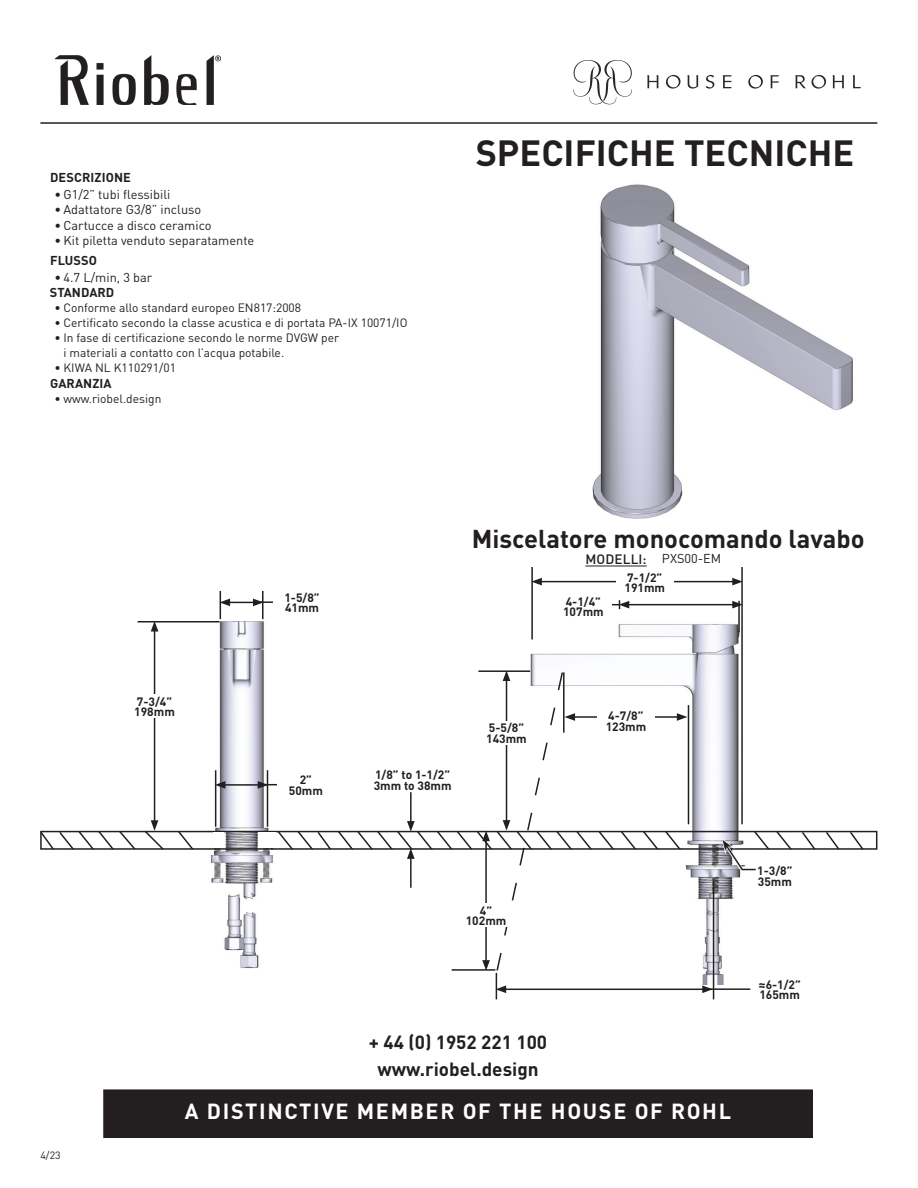
<style>
.page{position:relative;width:918px;height:1188px;background:#fff}
.page>*{position:absolute;margin:0;border:0;box-sizing:border-box;transform-origin:0 0}
.t1{font:700 36px "DIN Pro";color:#231f20}
.t2{font:700 25.5px "DIN Pro";color:#231f20}
.t3{font:700 21.6px "DIN Pro";letter-spacing:.075em;color:#fff}
.t4{font:700 18.9px/27px "DIN Pro";color:#231f20;text-align:center}
.t5{font:500 13.5px "DIN Pro";letter-spacing:.01em;color:#231f20}
.t6{font:12.75px "DIN Pro";color:#231f20}
.t7{font:700 12.75px "DIN Pro";letter-spacing:.01em;color:#231f20}
.t8{font:12px/15px "DIN Pro";color:#231f20}
.t9{font:700 12px/10.5px "DIN Pro";color:#231f20}
.t10{font:10.5px "DIN Pro";color:#231f20}
.s1{font-weight:400;font-size:12.75px}
</style>
<div class="page">
<hr style="left:585px;top:566px;width:62px;height:1px;background:#231f20">
<img style="left:592px;top:86px;width:286px;height:433px">
<img style="left:137px;top:591px;width:127px;height:79px">
<img style="left:530px;top:600px;width:210px;height:70px">
<hr style="left:138px;top:621px;width:82px;height:1px;background:#231f20">
<hr style="left:154px;top:629px;width:1px;height:194px;background:#231f20">
<svg style="left:151px;top:622px;width:7px;height:10px"></svg>
<svg style="left:220px;top:591px;width:44px;height:28px"></svg>
<hr style="left:260px;top:601px;width:24px;height:2px;background:#231f20">
<div style="left:273px;top:591px;width:58px;height:23px;background:#fff"></div>
<hr style="left:531px;top:567px;width:2px;height:72px;background:#231f20">
<hr style="left:741px;top:567px;width:2px;height:257px;background:#231f20">
<hr style="left:540px;top:581px;width:195px;height:1px;background:#231f20">
<svg style="left:531px;top:578px;width:11px;height:7px"></svg>
<svg style="left:732px;top:578px;width:11px;height:7px"></svg>
<div style="left:616px;top:571px;width:57px;height:24px;background:#fff"></div>
<hr style="left:738px;top:601px;width:2px;height:31px;background:#231f20">
<hr style="left:627px;top:604px;width:108px;height:1px;background:#231f20">
<svg style="left:619px;top:600px;width:10px;height:9px"></svg>
<svg style="left:732px;top:601px;width:11px;height:7px"></svg>
<hr style="left:585px;top:604px;width:35px;height:1px;background:#231f20">
<div style="left:555px;top:595px;width:57px;height:23px;background:#fff"></div>
<svg style="left:40px;top:670px;width:838px;height:329px"></svg>
<hr style="left:708px;top:988px;width:42px;height:2px;background:#231f20">
<div style="left:104px;top:1090px;width:708px;height:47px;background:#231f20"></div>
<div style="left:103px;top:1089px;width:710px;height:49px;border:1px solid #231f20"></div>
<svg style="left:573px;top:60px;width:59px;height:44px"></svg>
<svg style="left:647px;top:75px;width:11px;height:13px"></svg>
<svg style="left:687px;top:75px;width:11px;height:14px"></svg>
<svg style="left:706px;top:75px;width:8px;height:14px"></svg>
<svg style="left:723px;top:75px;width:9px;height:13px"></svg>
<svg style="left:748px;top:75px;width:15px;height:14px"></svg>
<svg style="left:666px;top:75px;width:15px;height:14px"></svg>
<svg style="left:770px;top:75px;width:9px;height:13px"></svg>
<svg style="left:795px;top:75px;width:31px;height:14px"></svg>
<svg style="left:832px;top:75px;width:12px;height:13px"></svg>
<svg style="left:853px;top:75px;width:8px;height:13px"></svg>
<img style="left:55px;top:55px;width:165px;height:49px">
<hr style="left:40px;top:122px;width:837px;height:2px;background:#231f20">
<p class="t7" style="left:50px;top:167px;width:82px">DESCRIZIONE</p>
<p class="t6" style="left:54px;top:186px;width:117px">• G1/2” tubi flessibili</p>
<p class="t6" style="left:54px;top:201px;width:148px">• Adattatore G3/8” incluso</p>
<p class="t6" style="left:54px;top:216px;width:159px">• Cartucce a disco ceramico</p>
<p class="t6" style="left:54px;top:232px;width:201px">• Kit piletta venduto separatamente</p>
<p class="t7" style="left:50px;top:250px;width:48px">FLUSSO</p>
<p class="t6" style="left:54px;top:269px;width:99px">• 4.7 L/min, 3 bar</p>
<p class="t7" style="left:50px;top:283px;width:66px">STANDARD</p>
<p class="t8" style="left:54px;top:300px;width:248px">• Conforme allo standard europeo EN817:2008</p>
<p class="t8" style="left:54px;top:315px;width:355px">• Certificato secondo la classe acustica e di portata PA-IX 10071/IO</p>
<p class="t8" style="left:63px;top:330px;width:277px;text-indent:-9px">• In fase di certificazione secondo le norme DVGW per i materiali a contatto con l’acqua potabile.</p>
<p class="t8" style="left:54px;top:360px;width:123px">• KIWA NL K110291/01</p>
<p class="t7" style="left:50px;top:373px;width:63px">GARANZIA</p>
<p class="t8" style="left:54px;top:391px;width:108px">• www.riobel.design</p>
<h1 class="t1" style="left:476px;top:124px;width:380px">SPECIFICHE TECNICHE</h1>
<p class="t9" style="left:134px;top:695px;width:42px">7-3/4”<br>198mm</p>
<p class="t9" style="left:284px;top:591px;width:37px">1-5/8”<br>41mm</p>
<p class="t9" style="left:289px;top:774px;width:36px;text-align:center">2”<br>50mm</p>
<h2 class="t2" style="left:472px;top:519px;width:394px">Miscelatore monocomando lavabo</h2>
<p class="t5" style="left:585px;top:550px;width:137px">MODELLI: <span class="s1">PXS00-EM</span></p>
<p class="t9" style="left:563px;top:595px;width:42px">4-1/4”<br>107mm</p>
<p class="t9" style="left:624px;top:572px;width:42px">7-1/2”<br>191mm</p>
<p class="t9" style="left:374px;top:769px;width:79px">1/8” to 1-1/2”<br>3mm to 38mm</p>
<p class="t9" style="left:486px;top:722px;width:42px">5-5/8”<br>143mm</p>
<p class="t9" style="left:466px;top:904px;width:42px;text-align:center">4”<br>102mm</p>
<p class="t9" style="left:606px;top:710px;width:42px">4-7/8”<br>123mm</p>
<p class="t9" style="left:757px;top:865px;width:37px">1-3/8”<br>35mm</p>
<p class="t9" style="left:758px;top:978px;width:44px">≈6-1/2”<br>165mm</p>
<p class="t10" style="left:40px;top:1148px;width:22px">4/23</p>
<h3 class="t4" style="left:369px;top:1028px;width:180px">+ 44 (0) 1952 221 100 www.riobel.design</h3>
<h3 class="t3" style="left:185px;top:1095px;width:548px">A DISTINCTIVE MEMBER OF THE HOUSE OF ROHL</h3>
</div>
